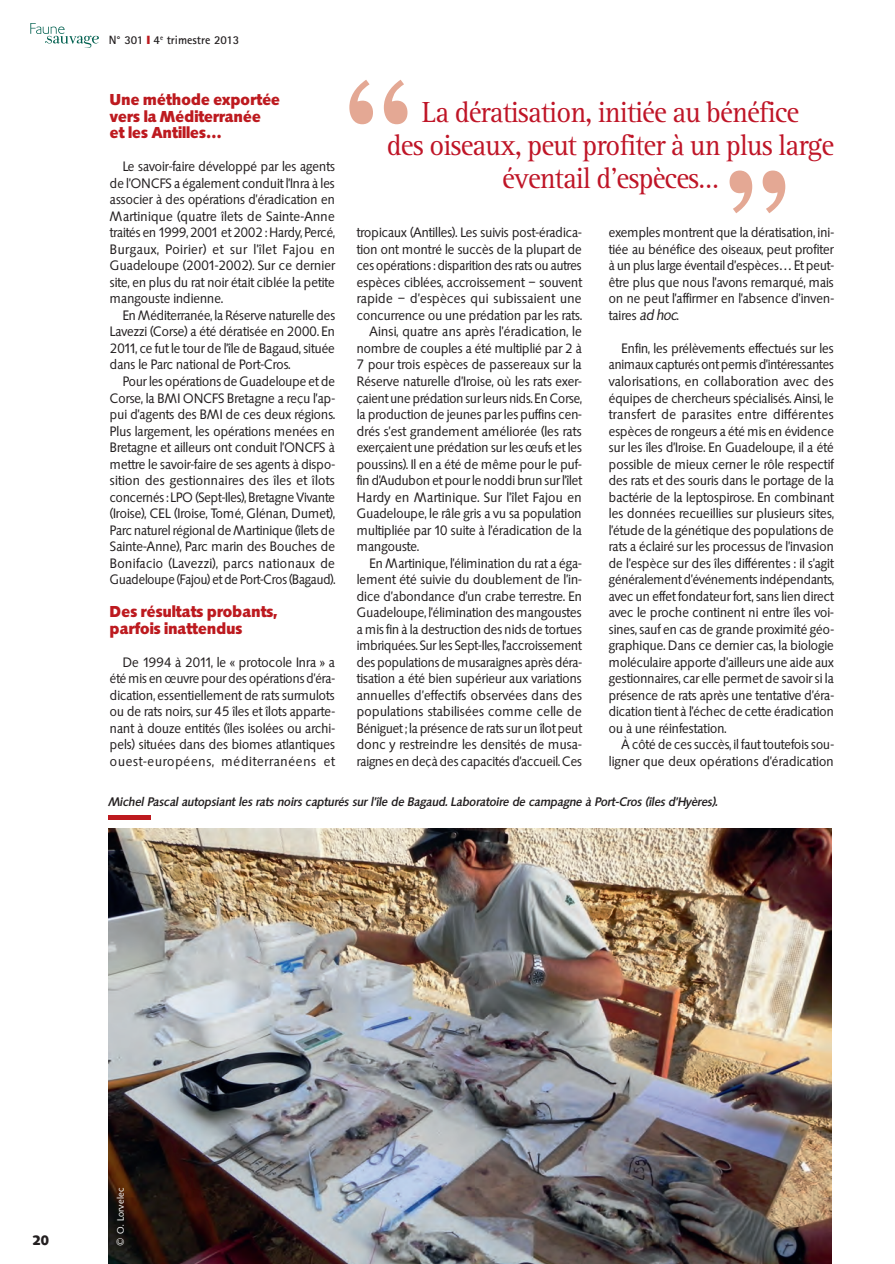
<style>
.page{position:relative;width:895px;height:1264px;background:#fff}
.page>*{position:absolute;margin:0;border:0;box-sizing:border-box;transform-origin:0 0}
.t1{font:30px/33px "Rotis Serif";letter-spacing:-.03em;color:#bf1527;text-align:center;scale:.95 1}
.t2{font:700 16.5px/16.5px "Saxony";letter-spacing:-.03em;color:#bd1a1f;scale:.95 1}
.t3{font:14.25px/16.5px "Saxony";letter-spacing:-.03em;color:#231f20;text-align:justify;scale:.95 1}
.t4{font:14.25px/16.5px "Saxony";letter-spacing:-.03em;color:#231f20;text-align:justify;scale:.94 1}
.t5{font:14.25px/16.5px "Saxony";letter-spacing:-.03em;color:#231f20;text-align:justify;scale:.96 1}
.t6{font:14.25px "Saxony";letter-spacing:-.03em;color:#231f20;scale:.93 1}
.t7{font:14.25px "Saxony";letter-spacing:-.03em;color:#231f20}
.t8{font:14.25px "Saxony";letter-spacing:-.01em;color:#231f20}
.t9{font:700 14.25px "Saxony";color:#231f20;scale:.95 1}
.t10{font:italic 500 12px "Saxony";color:#231f20;scale:.96 1}
.t11{font:700 12px "Rotis Sans Serif";color:#231f20}
.t12{font:9.75px "Saxony";color:#fff}
.s1{color:#bd1a1f}
.s2{font-style:italic}
</style>
<div class="page">
<svg style="left:30px;top:23px;width:69px;height:25px"></svg>
<div style="left:108px;top:814px;width:43px;height:5px;background:#bd1a1f"></div>
<svg style="left:349px;top:80px;width:58px;height:44px"></svg>
<svg style="left:729px;top:170px;width:56px;height:43px"></svg>
<img style="left:108px;top:828px;width:723px;height:435px">
<p class="t11" style="left:109px;top:32px;width:132px">N° 301 <span class="s1">❙</span> 4<sup>e</sup> trimestre 2013</p>
<p class="t2" style="left:110px;top:92px;width:181px">Une méthode exportée vers la Méditerranée et les Antilles…</p>
<p class="t3" style="left:110px;top:158px;width:239px;text-indent:13px">Le savoir-faire développé par les agents de l’ONCFS a également conduit l’Inra à les associer à des opérations d’éradication en Martinique (quatre îlets de Sainte-Anne traités en 1999, 2001 et 2002 : Hardy, Percé, Burgaux, Poirier) et sur l’îlet Fajou en Guadeloupe (2001-2002). Sur ce dernier site, en plus du rat noir était ciblée la petite mangouste indienne.</p>
<p class="t4" style="left:110px;top:307px;width:241px;text-indent:13px">En Méditerranée, la Réserve naturelle des Lavezzi (Corse) a été dératisée en 2000. En 2011, ce fut le tour de l’île de Bagaud, située dans le Parc national de Port-Cros.</p>
<p class="t4" style="left:110px;top:373px;width:241px;text-indent:13px">Pour les opérations de Guadeloupe et de Corse, la BMI ONCFS Bretagne a reçu l’ap&shy;pui d’agents des BMI de ces deux régions.<br>Plus largement, les opérations menées en Bretagne et ailleurs ont conduit l’ONCFS à mettre le savoir-faire de ses agents à dispo&shy;sition des gestionnaires des îles et îlots concernés : LPO (Sept-Iles), Bretagne Vivante (Iroise), CEL (Iroise, Tomé, Glénan, Dumet), Parc naturel régional de Martinique (îlets de Sainte-Anne), Parc marin des Bouches de Bonifacio (Lavezzi), parcs nationaux de Guadeloupe (Fajou) et de Port-Cros (Bagaud).</p>
<p class="t2" style="left:110px;top:603px;width:178px">Des résultats probants, parfois inattendus</p>
<p class="t5" style="left:110px;top:653px;width:236px;text-indent:13px">De 1994 à 2011, le « protocole Inra » a été mis en œuvre pour des opérations d’éra&shy;dication, essentiellement de rats surmulots ou de rats noirs, sur 45 îles et îlots apparte&shy;nant à douze entités (îles isolées ou archi&shy;pels) situées dans des biomes atlantiques ouest-européens, méditerranéens et</p>
<h1 class="t1" style="left:387px;top:96px;width:472px">La dératisation, initiée au bénéfice<br>des oiseaux, peut profiter à un plus large éventail d’espèces…</h1>
<p class="t3" style="left:357px;top:224px;width:239px">tropicaux (Antilles). Les suivis post-éradica-</p>
<p class="t3" style="left:357px;top:241px;width:239px">tion ont montré le succès de la plupart de</p>
<p class="t6" style="left:357px;top:258px;width:244px">ces opérations : disparition des rats ou autres</p>
<p class="t3" style="left:357px;top:274px;width:239px">espèces ciblées, accroissement – souvent</p>
<p class="t8" style="left:357px;top:291px;width:227px">rapide – d’espèces qui subissaient une</p>
<p class="t3" style="left:357px;top:307px;width:239px">concurrence ou une prédation par les rats.</p>
<p class="t7" style="left:369px;top:324px;width:214px">Ainsi, quatre ans après l’éradication, le</p>
<p class="t3" style="left:357px;top:340px;width:239px">nombre de couples a été multiplié par 2 à</p>
<p class="t5" style="left:357px;top:356px;width:236px">7 pour trois espèces de passereaux sur la</p>
<p class="t5" style="left:357px;top:373px;width:236px">Réserve naturelle d’Iroise, où les rats exer-</p>
<p class="t6" style="left:357px;top:390px;width:244px">çaient une prédation sur leurs nids. En Corse,</p>
<p class="t3" style="left:357px;top:406px;width:239px">la production de jeunes par les puffins cen-</p>
<p class="t5" style="left:357px;top:422px;width:236px">drés s’est grandement améliorée (les rats</p>
<p class="t3" style="left:357px;top:439px;width:239px">exerçaient une prédation sur les œufs et les</p>
<p class="t3" style="left:357px;top:455px;width:239px">poussins). Il en a été de même pour le puf-</p>
<p class="t4" style="left:357px;top:472px;width:241px">fin d’Audubon et pour le noddi brun sur l’îlet</p>
<p class="t7" style="left:357px;top:489px;width:227px">Hardy en Martinique. Sur l’îlet Fajou en</p>
<p class="t3" style="left:357px;top:505px;width:239px">Guadeloupe, le râle gris a vu sa population</p>
<p class="t3" style="left:357px;top:521px;width:239px">multipliée par 10 suite à l’éradication de la</p>
<p class="t3" style="left:357px;top:538px;width:67px">mangouste.</p>
<p class="t3" style="left:369px;top:554px;width:225px">En Martinique, l’élimination du rat a éga-</p>
<p class="t5" style="left:357px;top:571px;width:236px">lement été suivie du doublement de l’in-</p>
<p class="t3" style="left:357px;top:587px;width:239px">dice d’abondance d’un crabe terrestre. En</p>
<p class="t3" style="left:357px;top:604px;width:238px">Guadeloupe, l’élimination des mangoustes</p>
<p class="t4" style="left:357px;top:620px;width:241px">a mis fin à la destruction des nids de tortues</p>
<p class="t4" style="left:357px;top:637px;width:241px">imbriquées. Sur les Sept-Iles, l’accroissement</p>
<p class="t6" style="left:357px;top:654px;width:244px">des populations de musaraignes après déra-</p>
<p class="t3" style="left:357px;top:670px;width:239px">tisation a été bien supérieur aux variations</p>
<p class="t7" style="left:357px;top:687px;width:227px">annuelles d’effectifs observées dans des</p>
<p class="t7" style="left:357px;top:703px;width:227px">populations stabilisées comme celle de</p>
<p class="t6" style="left:357px;top:720px;width:244px">Béniguet ; la présence de rats sur un îlot peut</p>
<p class="t5" style="left:357px;top:736px;width:236px">donc y restreindre les densités de musa-</p>
<p class="t4" style="left:357px;top:752px;width:241px">raignes en deçà des capacités d’accueil. Ces</p>
<p class="t3" style="left:608px;top:224px;width:239px">exemples montrent que la dératisation, ini&shy;tiée au bénéfice des oiseaux, peut profiter à un plus large éventail d’espèces… Et peut&shy;être plus que nous l’avons remarqué, mais on ne peut l’affirmer en l’absence d’inven&shy;taires <span class="s2">ad hoc</span>.</p>
<p class="t3" style="left:608px;top:340px;width:239px;text-indent:13px">Enfin, les prélèvements effectués sur les animaux capturés ont permis d’intéressantes valorisations, en collaboration avec des équipes de chercheurs spécialisés. Ainsi, le transfert de parasites entre différentes espèces de rongeurs a été mis en évidence sur les îles d’Iroise. En Guadeloupe, il a été possible de mieux cerner le rôle respectif des rats et des souris dans le portage de la bactérie de la leptospirose. En combinant les données recueillies sur plusieurs sites, l’étude de la génétique des populations de rats a éclairé sur les processus de l’invasion de l’espèce sur des îles différentes : il s’agit généralement d’événements indépendants, avec un effet fondateur fort, sans lien direct avec le proche continent ni entre îles voi&shy;sines, sauf en cas de grande proximité géo&shy;graphique. Dans ce dernier cas, la biologie moléculaire apporte d’ailleurs une aide aux gestionnaires, car elle permet de savoir si la présence de rats après une tentative d’éra&shy;dication tient à l’échec de cette éradication ou à une réinfestation.</p>
<p class="t4" style="left:608px;top:736px;width:241px;text-align:right">À côté de ces succès, il faut toutefois sou&shy;ligner que deux opérations d’éradication</p>
<p class="t10" style="left:108px;top:794px;width:636px">Michel Pascal autopsiant les rats noirs capturés sur l’île de Bagaud. Laboratoire de campagne à Port-Cros (îles d’Hyères).</p>
<p class="t9" style="left:32px;top:1231px;width:20px">20</p>
<p class="t12" style="left:115px;top:1245px;width:60px;rotate:-90deg">© O. Lorvelec</p>
</div>
